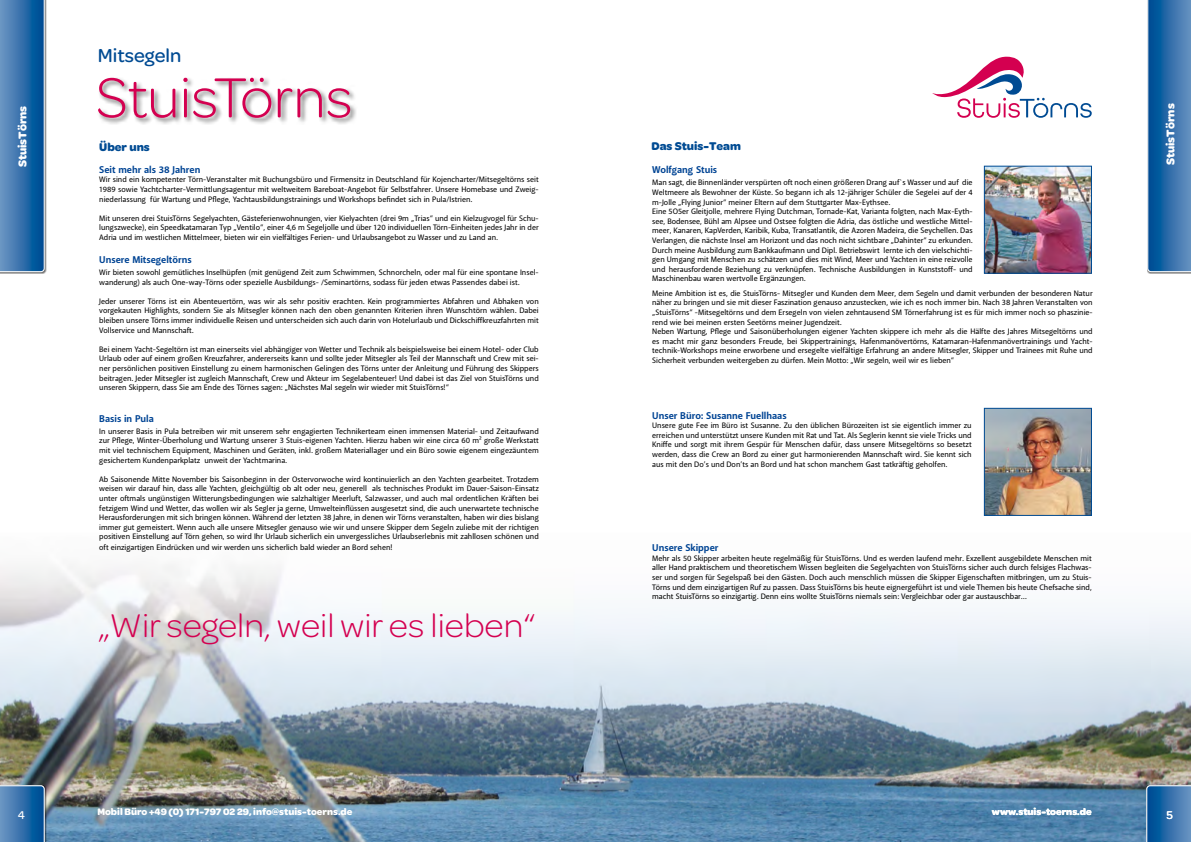
<style>
.page{position:relative;width:1191px;height:842px;background:#fff}
.page>*{position:absolute;margin:0;border:0;box-sizing:border-box;transform-origin:0 0}
.t1{font:300 60px "Omnes";color:#d40050}
.t2{font:300 35px "Omnes";color:#d40050;scale:1.04 1}
.t3{font:500 20px "Omnes";color:#004b93}
.t4{font:700 12px "Omnes";color:#004b93}
.t5{font:700 12px "Omnes";color:#fff}
.t6{font:500 12px "Omnes";color:#fff}
.t7{font:500 12px "Omnes Semi Cond";color:#fff}
.t8{font:700 10px "Akagi Pro";color:#004494}
.t9{font:700 10px "Omnes";color:#fff}
.t10{font:500 8px/9.6px "Akagi Pro";color:#000;text-align:justify}
</style>
<div class="page">
<img style="left:0;top:564px;width:1191px;height:278px">
<svg style="left:932px;top:57px;width:159px;height:61px"></svg>
<div style="left:0;top:785px;width:46px;height:57px;background:#000;opacity:.35"></div>
<svg style="left:0;top:785px;width:45px;height:57px;background:#3975ad"></svg>
<svg style="left:1145px;top:785px;width:46px;height:57px;background:#3774ac"></svg>
<img style="left:986px;top:168px;width:103px;height:104px">
<div style="left:984px;top:166px;width:107px;height:108px;border:1px solid #004b93"></div>
<div style="left:1146px;top:0;width:45px;height:273px;background:#000;opacity:.35"></div>
<svg style="left:1147px;top:0;width:44px;height:272px;background:#3572ac"></svg>
<div style="left:0;top:0;width:46px;height:273px;background:#969696"></div>
<svg style="left:0;top:0;width:45px;height:273px;background:#3270ab"></svg>
<div style="left:97px;top:77px;width:260px;height:48px;background:#000;opacity:.5"></div>
<img style="left:986px;top:410px;width:103px;height:104px">
<div style="left:984px;top:408px;width:107px;height:108px;border:1px solid #004b93"></div>
<h3 class="t3" style="left:98px;top:42px;width:85px">Mitsegeln</h3>
<h1 class="t1" style="left:96px;top:58px;width:258px">StuisTörns</h1>
<h3 class="t5" style="left:14px;top:167px;width:63px;rotate:-90deg">StuisTörns</h3>
<h3 class="t5" style="left:1162px;top:165px;width:63px;rotate:-90deg">StuisTörns</h3>
<h3 class="t4" style="left:99px;top:139px;width:52px">Über uns</h3>
<p class="t8" style="left:99px;top:163px;width:103px">Seit mehr als 38 Jahren</p>
<p class="t10" style="left:99px;top:175px;width:441px">Wir sind ein kompetenter Törn-Veranstalter mit Buchungsbüro und Firmensitz in Deutschland für Kojencharter/Mitsegeltörns seit 1989 sowie Yachtcharter-Vermittlungsagentur mit weltweitem Bareboat-Angebot für Selbstfahrer. Unsere Homebase und Zweig&shy;niederlassung für Wartung und Pflege, Yachtausbildungstrainings und Workshops befindet sich in Pula/Istrien.</p>
<p class="t10" style="left:99px;top:213px;width:441px">Mit unseren drei StuisTörns Segelyachten, Gästeferienwohnungen, vier Kielyachten (drei 9m „Trias“ und ein Kielzugvogel für Schu&shy;lungszwecke), ein Speedkatamaran Typ „Ventilo“, einer 4,6 m Segeljolle und über 120 individuellen Törn-Einheiten jedes Jahr in der Adria und im westlichen Mittelmeer, bieten wir ein vielfältiges Ferien- und Urlaubsangebot zu Wasser und zu Land an.</p>
<p class="t8" style="left:99px;top:253px;width:94px">Unsere Mitsegeltörns</p>
<p class="t10" style="left:99px;top:268px;width:441px">Wir bieten sowohl gemütliches Inselhüpfen (mit genügend Zeit zum Schwimmen, Schnorcheln, oder mal für eine spontane Insel&shy;wanderung) als auch One-way-Törns oder spezielle Ausbildungs- /Seminartörns, sodass für jeden etwas Passendes dabei ist.</p>
<p class="t10" style="left:99px;top:296px;width:441px">Jeder unserer Törns ist ein Abenteuertörn, was wir als sehr positiv erachten. Kein programmiertes Abfahren und Abhaken von vorgekauten Highlights, sondern Sie als Mitsegler können nach den oben genannten Kriterien ihren Wunschtörn wählen. Dabei bleiben unsere Törns immer individuelle Reisen und unterscheiden sich auch darin von Hotelurlaub und Dickschiffkreuzfahrten mit Vollservice und Mannschaft.</p>
<p class="t10" style="left:99px;top:344px;width:441px">Bei einem Yacht-Segeltörn ist man einerseits viel abhängiger von Wetter und Technik als beispielsweise bei einem Hotel- oder Club Urlaub oder auf einem großen Kreuzfahrer, andererseits kann und sollte jeder Mitsegler als Teil der Mannschaft und Crew mit sei&shy;ner persönlichen positiven Einstellung zu einem harmonischen Gelingen des Törns unter der Anleitung und Führung des Skippers beitragen. Jeder Mitsegler ist zugleich Mannschaft, Crew und Akteur im Segelabenteuer! Und dabei ist das Ziel von StuisTörns und unseren Skippern, dass Sie am Ende des Törnes sagen: „Nächstes Mal segeln wir wieder mit StuisTörns!“</p>
<p class="t8" style="left:99px;top:412px;width:56px">Basis in Pula</p>
<p class="t10" style="left:99px;top:426px;width:441px">In unserer Basis in Pula betreiben wir mit unserem sehr engagierten Technikerteam einen immensen Material- und Zeitaufwand zur Pflege, Winter-Überholung und Wartung unserer 3 Stuis-eigenen Yachten. Hierzu haben wir eine circa 60 m² große Werkstatt mit viel technischem Equipment, Maschinen und Geräten, inkl. großem Materiallager und ein Büro sowie eigenem eingezäuntem gesichertem Kundenparkplatz unweit der Yachtmarina.</p>
<p class="t10" style="left:99px;top:474px;width:441px">Ab Saisonende Mitte November bis Saisonbeginn in der Ostervorwoche wird kontinuierlich an den Yachten gearbeitet. Trotzdem weisen wir darauf hin, dass alle Yachten, gleichgültig ob alt oder neu, generell als technisches Produkt im Dauer-Saison-Einsatz unter oftmals ungünstigen Witterungsbedingungen wie salzhaltiger Meerluft, Salzwasser, und auch mal ordentlichen Kräften bei fetzigem Wind und Wetter, das wollen wir als Segler ja gerne, Umwelteinflüssen ausgesetzt sind, die auch unerwartete technische Herausforderungen mit sich bringen können. Während der letzten 38 Jahre, in denen wir Törns veranstalten, haben wir dies bislang immer gut gemeistert. Wenn auch alle unsere Mitsegler genauso wie wir und unsere Skipper dem Segeln zuliebe mit der richtigen positiven Einstellung auf Törn gehen, so wird Ihr Urlaub sicherlich ein unvergessliches Urlaubserlebnis mit zahllosen schönen und</p>
<p class="t10" style="left:99px;top:543px;width:295px">oft einzigartigen Eindrücken und wir werden uns sicherlich bald wieder an Bord sehen!</p>
<h3 class="t4" style="left:651px;top:138px;width:91px">Das Stuis-Team</h3>
<p class="t8" style="left:652px;top:164px;width:67px">Wolfgang Stuis</p>
<p class="t10" style="left:652px;top:178px;width:322px;text-align:left">Man sagt, die Binnenländer verspürten oft noch einen größeren Drang auf`s Wasser und auf die Weltmeere als Bewohner der Küste. So begann ich als 12-jähriger Schüler die Segelei auf der 4 m-Jolle „Flying Junior“ meiner Eltern auf dem Stuttgarter Max-Eythsee.<br>Eine 5O5er Gleitjolle, mehrere Flying Dutchman, Tornade-Kat, Varianta folgten, nach Max-Eyth&shy;see, Bodensee, Bühl am Alpsee und Ostsee folgten die Adria, das östliche und westliche Mittel&shy;meer, Kanaren, KapVerden, Karibik, Kuba, Transatlantik, die Azoren Madeira, die Seychellen. Das Verlangen, die nächste Insel am Horizont und das noch nicht sichtbare „Dahinter“ zu erkunden.<br>Durch meine Ausbildung zum Bankkaufmann und Dipl. Betriebswirt lernte ich den vielschichti&shy;gen Umgang mit Menschen zu schätzen und dies mit Wind, Meer und Yachten in eine reizvolle und herausfordende Beziehung zu verknüpfen. Technische Ausbildungen in Kunststoff- und Maschinenbau waren wertvolle Ergänzungen.</p>
<p class="t10" style="left:652px;top:288px;width:442px;text-align:left">Meine Ambition ist es, die StuisTörns- Mitsegler und Kunden dem Meer, dem Segeln und damit verbunden der besonderen Natur näher zu bringen und sie mit dieser Faszination genauso anzustecken, wie ich es noch immer bin. Nach 38 Jahren Veranstalten von „StuisTörns“ -Mitsegeltörns und dem Ersegeln von vielen zehntausend SM Törnerfahrung ist es für mich immer noch so phaszinie&shy;rend wie bei meinen ersten Seetörns meiner Jugendzeit.<br>Neben Wartung, Pflege und Saisonüberholungen eigener Yachten skippere ich mehr als die Hälfte des Jahres Mitsegeltörns und es macht mir ganz besonders Freude, bei Skippertrainings, Hafenmanövertörns, Katamaran-Hafenmanövertrainings und Yacht&shy;technik-Workshops meine erworbene und ersegelte vielfältige Erfahrung an andere Mitsegler, Skipper und Trainees mit Ruhe und Sicherheit verbunden weitergeben zu dürfen. Mein Motto: „Wir segeln, weil wir es lieben“</p>
<p class="t8" style="left:652px;top:409px;width:136px">Unser Büro: Susanne Fuellhaas</p>
<p class="t10" style="left:652px;top:421px;width:321px">Unsere gute Fee im Büro ist Susanne. Zu den üblichen Bürozeiten ist sie eigentlich immer zu erreichen und unterstützt unsere Kunden mit Rat und Tat. Als Seglerin kennt sie viele Tricks und Kniffe und sorgt mit ihrem Gespür für Menschen dafür, dass unsere Mitsegeltörns so besetzt werden, dass die Crew an Bord zu einer gut harmonierenden Mannschaft wird. Sie kennt sich aus mit den Do’s und Don’ts an Bord und hat schon manchem Gast tatkräftig geholfen.</p>
<p class="t8" style="left:652px;top:542px;width:68px">Unsere Skipper</p>
<p class="t10" style="left:652px;top:553px;width:441px">Mehr als 50 Skipper arbeiten heute regelmäßig für StuisTörns. Und es werden laufend mehr. Exzellent ausgebildete Menschen mit aller Hand praktischem und theoretischem Wissen begleiten die Segelyachten von StuisTörns sicher auch durch felsiges Flachwas&shy;ser und sorgen für Segelspaß bei den Gästen. Doch auch menschlich müssen die Skipper Eigenschaften mitbringen, um zu Stuis-Törns und dem einzigartigen Ruf zu passen. Dass StuisTörns bis heute eignergeführt ist und viele Themen bis heute Chefsache sind, macht StuisTörns so einzigartig. Denn eins wollte StuisTörns niemals sein: Vergleichbar oder gar austauschbar…</p>
<h3 class="t6" style="left:18px;top:807px;width:9px">4</h3>
<h2 class="t2" style="left:99px;top:602px;width:421px">„Wir segeln, weil wir es lieben“</h2>
<p class="t9" style="left:992px;top:804px;width:101px">www.stuis-toerns.de</p>
<p class="t9" style="left:97px;top:805px;width:257px">Mobil Büro +49 (0) 171-797 02 29, info@stuis-toerns.de</p>
<h3 class="t7" style="left:1166px;top:807px;width:8px">5</h3>
</div>
